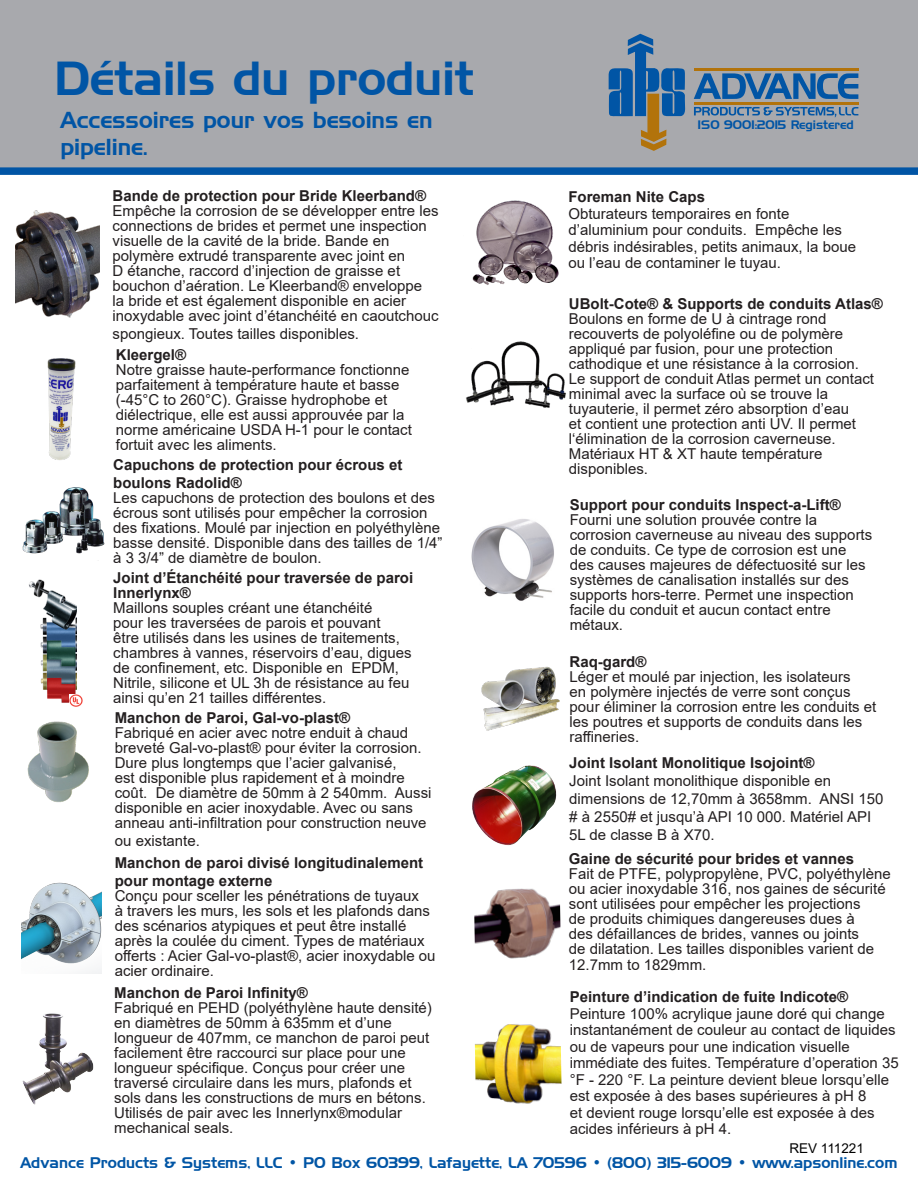
<style>
.page{position:relative;width:918px;height:1188px;background:#fff}
.page>*{position:absolute;margin:0;border:0;box-sizing:border-box;transform-origin:0 0}
.t1{font:46.5px "ST Huntington";color:#0155a5}
.t2{font:22.5px/27px "ST Huntington";color:#0155a5}
.t3{font:15px/15px "Arial";color:#231f20}
.t4{font:700 15px/18px "Arial";color:#231f20}
.t5{font:15px "ST Huntington";color:#0155a5}
.t6{font:13.5px "Arial";color:#000}
.t7{font:12px "ST Huntington";color:#0155a5}
</style>
<div class="page">
<div style="left:0;top:0;width:918px;height:167px;background:#a8a9ad"></div>
<svg style="left:694px;top:73px;width:164px;height:26px"></svg>
<hr style="left:694px;top:68px;width:164px;height:3px;background:#b2730b">
<hr style="left:694px;top:102px;width:164px;height:2px;background:#b2730b">
<svg style="left:609px;top:34px;width:77px;height:117px"></svg>
<svg style="left:694px;top:107px;width:164px;height:10px"></svg>
<div style="left:0;top:167px;width:918px;height:8px;background:#0155a5"></div>
<img style="left:27px;top:721px;width:62px;height:82px">
<img style="left:21px;top:882px;width:81px;height:92px">
<img style="left:22px;top:1013px;width:72px;height:92px">
<img style="left:47px;top:358px;width:29px;height:102px">
<img style="left:471px;top:519px;width:83px;height:82px">
<img style="left:472px;top:200px;width:87px;height:85px">
<img style="left:472px;top:765px;width:85px;height:81px">
<img style="left:29px;top:579px;width:48px;height:124px">
<svg style="left:70px;top:694px;width:12px;height:13px"></svg>
<img style="left:22px;top:487px;width:83px;height:67px">
<img style="left:15px;top:211px;width:84px;height:106px">
<img style="left:474px;top:888px;width:87px;height:71px">
<img style="left:474px;top:1024px;width:88px;height:80px">
<img style="left:466px;top:341px;width:100px;height:67px">
<img style="left:481px;top:666px;width:79px;height:65px">
<h1 class="t1" style="left:54px;top:50px;width:422px">Détails du produit</h1>
<h2 class="t2" style="left:60px;top:107px;width:374px">Accessoires pour vos besoins en pipeline.</h2>
<p class="t7" style="left:698px;top:117px;width:158px">ISO 9001:2015 Registered</p>
<p class="t4" style="left:113px;top:187px;width:315px">Bande de protection pour Bride Kleerband®</p>
<p class="t3" style="left:113px;top:204px;width:328px">Empêche la corrosion de se développer entre les connections de brides et permet une inspection visuelle de la cavité de la bride. Bande en polymère extrudé transparente avec joint en<br>D étanche, raccord d’injection de graisse et bouchon d’aération. Le Kleerband® enveloppe<br>la bride et est également disponible en acier inoxydable avec joint d’étanchéité en caoutchouc</p>
<p class="t3" style="left:113px;top:327px;width:248px">spongieux. Toutes tailles disponibles.</p>
<p class="t4" style="left:116px;top:346px;width:72px">Kleergel®</p>
<p class="t3" style="left:116px;top:362px;width:297px">Notre graisse haute-performance fonctionne parfaitement à température haute et basse (-45°C to 260°C). Graisse hydrophobe et diélectrique, elle est aussi approuvée par la norme américaine USDA H-1 pour le contact fortuit avec les aliments.</p>
<p class="t4" style="left:113px;top:456px;width:291px">Capuchons de protection pour écrous et boulons Radolid®</p>
<p class="t3" style="left:113px;top:490px;width:331px">Les capuchons de protection des boulons et des écrous sont utilisés pour empêcher la corrosion des fixations. Moulé par injection en polyéthylène basse densité. Disponible dans des tailles de 1/4” à 3 3/4” de diamètre de boulon.</p>
<p class="t4" style="left:113px;top:570px;width:302px;line-height:15px">Joint d’Étanchéité pour traversée de paroi<br>Innerlynx®</p>
<p class="t3" style="left:113px;top:600px;width:300px">Maillons souples créant une étanchéité<br>pour les traversées de parois et pouvant<br>être utilisés dans les usines de traitements, chambres à vannes, réservoirs d’eau, digues de confinement, etc. Disponible en EPDM, Nitrile, silicone et UL 3h de résistance au feu ainsi qu’en 21 tailles différentes.</p>
<p class="t4" style="left:115px;top:709px;width:237px">Manchon de Paroi, Gal-vo-plast®</p>
<p class="t3" style="left:115px;top:726px;width:318px">Fabriqué en acier avec notre enduit à chaud breveté Gal-vo-plast® pour éviter la corrosion.<br>Dure plus longtemps que l’acier galvanisé,<br>est disponible plus rapidement et à moindre coût. De diamètre de 50mm à 2 540mm. Aussi disponible en acier inoxydable. Avec ou sans anneau anti-infiltration pour construction neuve</p>
<p class="t3" style="left:115px;top:834px;width:87px">ou existante.</p>
<p class="t4" style="left:115px;top:854px;width:310px">Manchon de paroi divisé longitudinalement pour montage externe</p>
<p class="t3" style="left:115px;top:888px;width:322px">Conçu pour sceller les pénétrations de tuyaux<br>à travers les murs, les sols et les plafonds dans des scénarios atypiques et peut être installé après la coulée du ciment. Types de matériaux offerts : Acier Gal-vo-plast®, acier inoxydable ou acier ordinaire.</p>
<p class="t4" style="left:114px;top:984px;width:195px">Manchon de Paroi Infinity®</p>
<p class="t3" style="left:114px;top:1000px;width:319px">Fabriqué en PEHD (polyéthylène haute densité) en diamètres de 50mm à 635mm et d’une longueur de 407mm, ce manchon de paroi peut facilement être raccourci sur place pour une longueur spécifique. Conçus pour créer une traversé circulaire dans les murs, plafonds et sols dans les constructions de murs en bétons.<br>Utilisés de pair avec les Innerlynx®modular mechanical seals.</p>
<p class="t4" style="left:568px;top:188px;width:138px">Foreman Nite Caps</p>
<p class="t3" style="left:568px;top:205px;width:289px;line-height:16.5px">Obturateurs temporaires en fonte d’aluminium pour conduits. Empêche les débris indésirables, petits animaux, la boue ou l’eau de contaminer le tuyau.</p>
<p class="t4" style="left:569px;top:295px;width:316px">UBolt-Cote® &amp; Supports de conduits Atlas®</p>
<p class="t3" style="left:569px;top:311px;width:307px">Boulons en forme de U à cintrage rond recouverts de polyoléfine ou de polymère appliqué par fusion, pour une protection cathodique et une résistance à la corrosion.<br>Le support de conduit Atlas permet un contact minimal avec la surface où se trouve la tuyauterie, il permet zéro absorption d’eau<br>et contient une protection anti UV. Il permet l‘élimination de la corrosion caverneuse.<br>Matériaux HT &amp; XT haute température disponibles.</p>
<p class="t4" style="left:570px;top:496px;width:273px">Support pour conduits Inspect-a-Lift®</p>
<p class="t3" style="left:570px;top:512px;width:304px">Fourni une solution prouvée contre la corrosion caverneuse au niveau des supports de conduits. Ce type de corrosion est une des causes majeures de défectuosité sur les systèmes de canalisation installés sur des supports hors-terre. Permet une inspection facile du conduit et aucun contact entre métaux.</p>
<p class="t4" style="left:570px;top:653px;width:78px">Raq-gard®</p>
<p class="t3" style="left:570px;top:670px;width:308px">Léger et moulé par injection, les isolateurs<br>en polymère injectés de verre sont conçus pour éliminer la corrosion entre les conduits et les poutres et supports de conduits dans les raffineries.</p>
<p class="t4" style="left:569px;top:754px;width:247px">Joint Isolant Monolitique Isojoint®</p>
<p class="t3" style="left:569px;top:771px;width:316px;line-height:18px">Joint Isolant monolithique disponible en dimensions de 12,70mm à 3658mm. ANSI 150 # à 2550# et jusqu’à API 10 000. Matériel API 5L de classe B à X70.</p>
<p class="t4" style="left:569px;top:850px;width:287px">Gaine de sécurité pour brides et vannes</p>
<p class="t3" style="left:569px;top:866px;width:323px">Fait de PTFE, polypropylène, PVC, polyéthylène ou acier inoxydable 316, nos gaines de sécurité sont utilisées pour empêcher les projections<br>de produits chimiques dangereuses dues à<br>des défaillances de brides, vannes ou joints<br>de dilatation. Les tailles disponibles varient de 12.7mm to 1829mm.</p>
<p class="t4" style="left:570px;top:988px;width:280px">Peinture d’indication de fuite Indicote®</p>
<p class="t3" style="left:570px;top:1005px;width:331px;line-height:16.5px">Peinture 100% acrylique jaune doré qui change instantanément de couleur au contact de liquides ou de vapeurs pour une indication visuelle immédiate des fuites. Température d’operation 35 °F - 220 °F. La peinture devient bleue lorsqu’elle est exposée à des bases supérieures à pH 8<br>et devient rouge lorsqu’elle est exposée à des acides inférieurs à pH 4.</p>
<p class="t6" style="left:789px;top:1139px;width:76px">REV 111221</p>
<p class="t5" style="left:20px;top:1154px;width:879px">Advance Products &amp; Systems, LLC • PO Box 60399, Lafayette, LA 70596 • (800) 315-6009 • www.apsonline.com</p>
</div>
